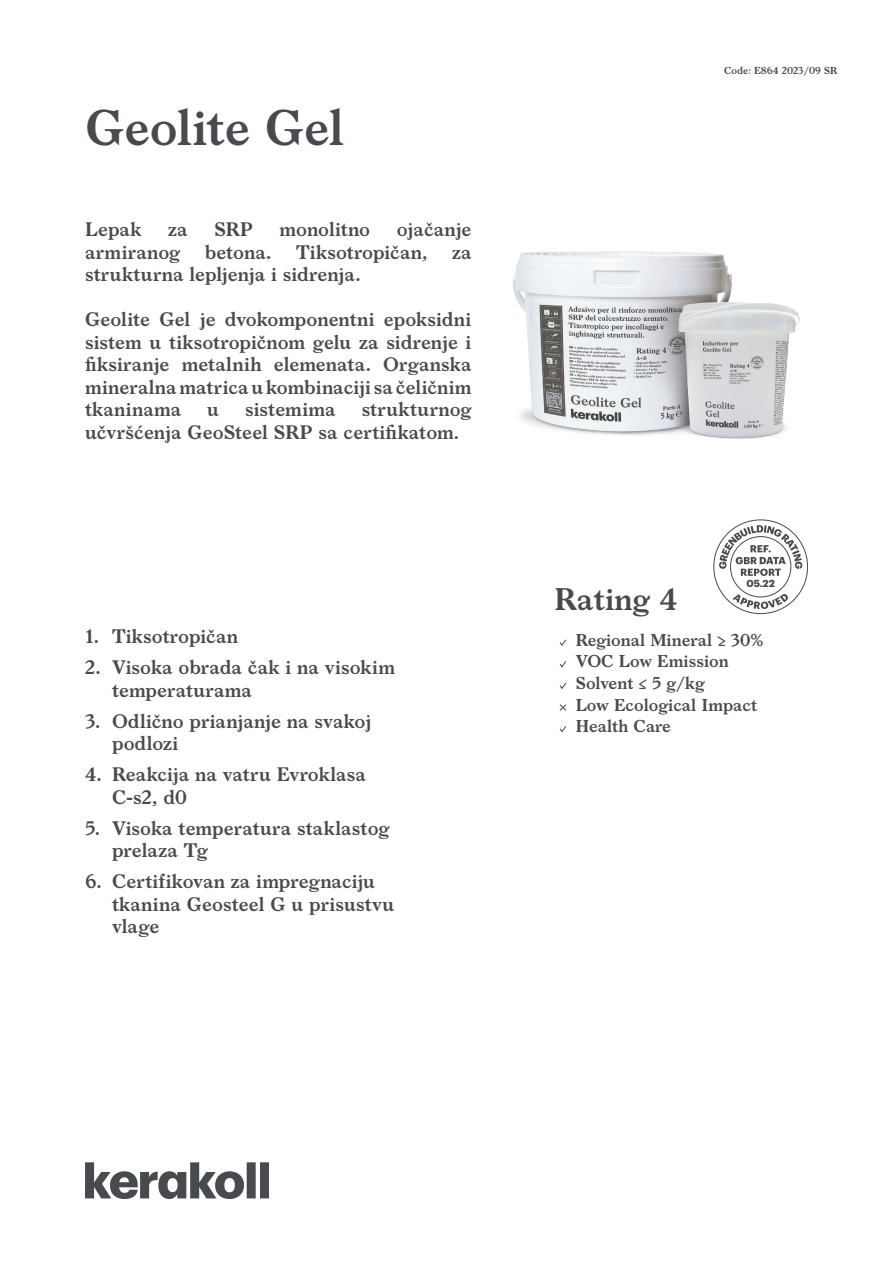
<style>
.page{position:relative;width:893px;height:1263px;background:#fff}
.page>*{position:absolute;margin:0;border:0;box-sizing:border-box;transform-origin:0 0}
.notag_cover_nome_pr{font:600 48px "Larish Neue";color:#474a4e}
.cover_eco{font:600 30px "Larish Neue";color:#474a4e}
.cover_descrizione_pr{font:600 18.75px/22.5px "Larish Neue";color:#474a4e}
.notag_cover_voci_ra{font:600 16.5px "Larish Neue";color:#474a4e}
.cover_datareport{font:700 10.05px "Graphik";color:#474a4e}
.t1{font:600 9.75px "Larish Neue";color:#474a4e}
</style>
<div class="page">
<svg style="left:713px;top:519px;width:95px;height:95px"></svg>
<svg style="left:85px;top:1162px;width:184px;height:37px"></svg>
<img style="left:513px;top:251px;width:287px;height:188px">
<svg style="left:559px;top:639px;width:8px;height:7px"></svg>
<svg style="left:559px;top:661px;width:8px;height:7px"></svg>
<svg style="left:559px;top:682px;width:8px;height:7px"></svg>
<svg style="left:559px;top:704px;width:7px;height:7px"></svg>
<svg style="left:559px;top:726px;width:8px;height:7px"></svg>
<p class="notag_cover_nome_pr" style="left:85px;top:91px;width:260px">Geolite Gel</p>
<p class="cover_descrizione_pr" style="left:85px;top:217px;width:58px">Lepak</p>
<p class="cover_descrizione_pr" style="left:168px;top:217px;width:21px">za</p>
<p class="cover_descrizione_pr" style="left:214px;top:217px;width:40px">SRP</p>
<p class="cover_descrizione_pr" style="left:280px;top:217px;width:92px">monolitno</p>
<p class="cover_descrizione_pr" style="left:397px;top:217px;width:76px">ojačanje</p>
<p class="cover_descrizione_pr" style="left:85px;top:239px;width:97px">armiranog</p>
<p class="cover_descrizione_pr" style="left:205px;top:239px;width:68px">betona.</p>
<p class="cover_descrizione_pr" style="left:296px;top:239px;width:133px">Tiksotropičan,</p>
<p class="cover_descrizione_pr" style="left:452px;top:239px;width:21px">za</p>
<p class="cover_descrizione_pr" style="left:85px;top:262px;width:277px">strukturna lepljenja i sidrenja.</p>
<p class="cover_descrizione_pr" style="left:85px;top:307px;width:388px;text-align:justify">Geolite Gel je dvokomponentni epoksidni sistem u tiksotropičnom gelu za sidrenje i fiksiranje metalnih elemenata. Organska mineralna matrica u kombinaciji sa čeličnim tkaninama</p>
<p class="cover_descrizione_pr" style="left:85px;top:397px;width:388px;text-indent:277px">strukturnog učvršćenja GeoSteel SRP sa certifikatom.</p>
<p class="cover_descrizione_pr" style="left:207px;top:397px;width:13px">u</p>
<p class="cover_descrizione_pr" style="left:245px;top:397px;width:92px">sistemima</p>
<p class="cover_descrizione_pr" style="left:85px;top:624px;width:154px">1. Tiksotropičan</p>
<p class="cover_descrizione_pr" style="left:112px;top:655px;width:284px;text-indent:-27px">2. Visoka obrada čak i na visokim temperaturama</p>
<p class="cover_descrizione_pr" style="left:112px;top:708px;width:261px;text-indent:-27px">3. Odlično prianjanje na svakoj podlozi</p>
<p class="cover_descrizione_pr" style="left:112px;top:762px;width:256px;text-indent:-27px">4. Reakcija na vatru Evroklasa<br>C-s2, d0</p>
<p class="cover_descrizione_pr" style="left:112px;top:815px;width:279px;text-indent:-27px">5. Visoka temperatura staklastog prelaza Tg</p>
<p class="cover_descrizione_pr" style="left:112px;top:869px;width:284px;text-indent:-27px">6. Certifikovan za impregnaciju tkanina Geosteel G u prisustvu vlage</p>
<p class="t1" style="left:724px;top:63px;width:115px">Code: E864 2023/09 SR</p>
<p class="cover_datareport" style="left:746px;top:575px;width:30px">05.22</p>
<p class="cover_eco" style="left:554px;top:576px;width:125px">Rating 4</p>
<p class="notag_cover_voci_ra" style="left:576px;top:627px;width:189px">Regional Mineral ≥ 30%</p>
<p class="notag_cover_voci_ra" style="left:576px;top:649px;width:155px">VOC Low Emission</p>
<p class="notag_cover_voci_ra" style="left:576px;top:670px;width:130px">Solvent ≤ 5 g/kg</p>
<p class="notag_cover_voci_ra" style="left:576px;top:692px;width:183px">Low Ecological Impact</p>
<p class="notag_cover_voci_ra" style="left:576px;top:713px;width:97px">Health Care</p>
</div>
